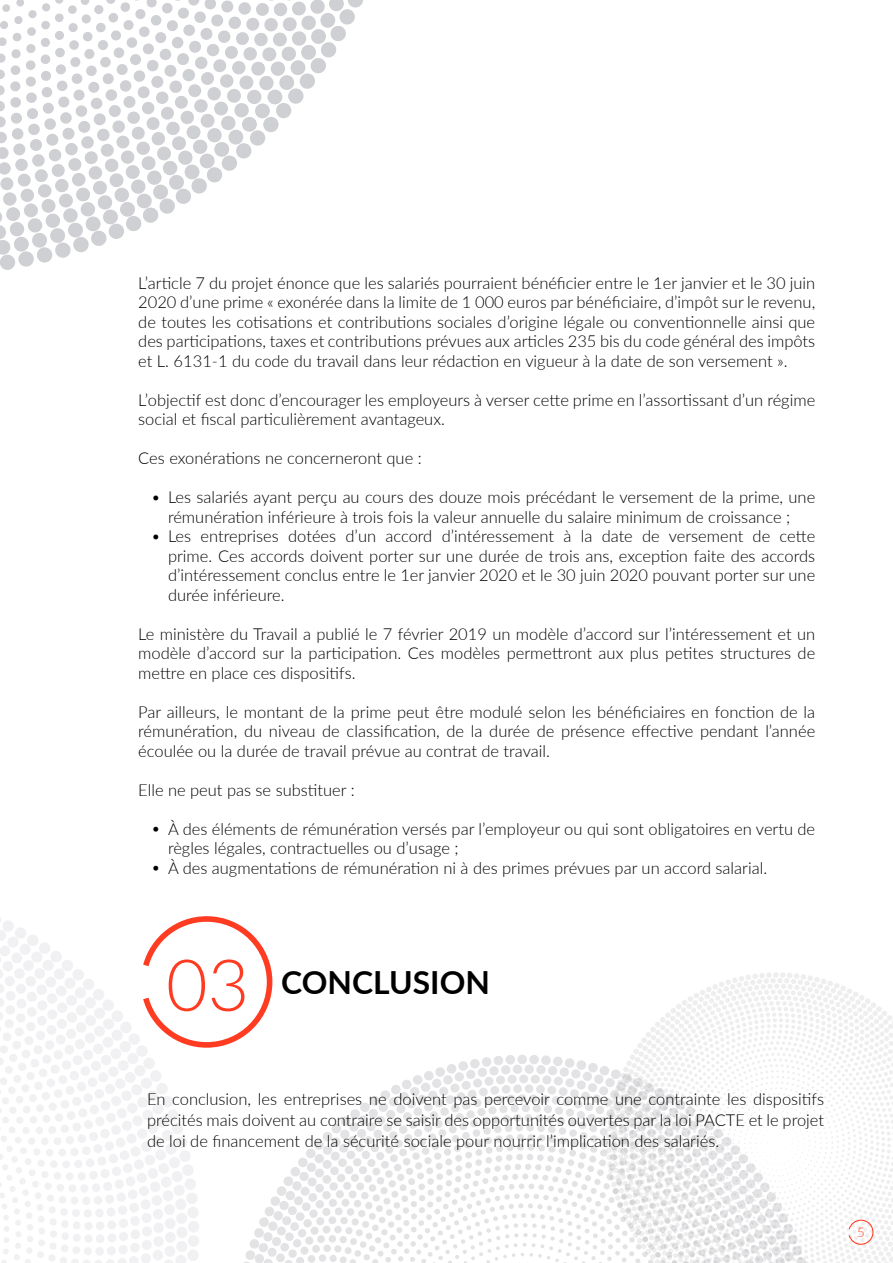
<style>
.page{position:relative;width:893px;height:1263px;background:#fff}
.page>*{position:absolute;margin:0;border:0;box-sizing:border-box;transform-origin:0 0}
.t1{font:300 71.7px "Lato";color:#ff3b21}
.t2{font:700 31.8px "Lato";color:#000}
.t3{font:300 16.5px/19.5px "Lato";color:#000;text-align:justify}
.t4{font:300 13.2px "Lato";color:#ff3b21}
</style>
<div class="page">
<svg style="left:0;top:918px;width:199px;height:345px"></svg>
<svg style="left:244px;top:1132px;width:85px;height:131px"></svg>
<svg style="left:642px;top:972px;width:251px;height:291px"></svg>
<svg style="left:0;top:0;width:363px;height:270px"></svg>
<svg style="left:329px;top:1041px;width:550px;height:222px"></svg>
<svg style="left:139px;top:916px;width:134px;height:134px"></svg>
<p class="t3" style="left:138px;top:272px;width:678px">L’article 7 du projet énonce que les salariés pourraient bénéficier entre le 1er janvier et le 30 juin 2020 d’une prime « exonérée dans la limite de 1 000 euros par bénéficiaire, d’impôt sur le revenu, de toutes les cotisations et contributions sociales d’origine légale ou conventionnelle ainsi que des participations, taxes et contributions prévues aux articles 235 bis du code général des impôts et L. 6131-1 du code du travail dans leur rédaction en vigueur à la date de son versement ».</p>
<p class="t3" style="left:138px;top:389px;width:678px">L’objectif est donc d’encourager les employeurs à verser cette prime en l’assortissant d’un régime social et fiscal particulièrement avantageux.</p>
<p class="t3" style="left:138px;top:448px;width:285px">Ces exonérations ne concerneront que :</p>
<p class="t3" style="left:151px;top:487px;width:666px;text-align:center">• Les salariés ayant perçu au cours des douze mois précédant le versement de la prime, une rémunération inférieure à trois fois la valeur annuelle du salaire minimum de croissance ;</p>
<p class="t3" style="left:168px;top:526px;width:649px;text-indent:-17px">• Les entreprises dotées d’un accord d’intéressement à la date de versement de cette prime. Ces accords doivent porter sur une durée de trois ans, exception faite des accords d’intéressement conclus entre le 1er janvier 2020 et le 30 juin 2020 pouvant porter sur une durée inférieure.</p>
<p class="t3" style="left:138px;top:623px;width:678px">Le ministère du Travail a publié le 7 février 2019 un modèle d’accord sur l’intéressement et un modèle d’accord sur la participation. Ces modèles permettront aux plus petites structures de mettre en place ces dispositifs.</p>
<p class="t3" style="left:138px;top:701px;width:678px">Par ailleurs, le montant de la prime peut être modulé selon les bénéficiaires en fonction de la rémunération, du niveau de classification, de la durée de présence effective pendant l’année écoulée ou la durée de travail prévue au contrat de travail.</p>
<p class="t3" style="left:138px;top:779px;width:218px">Elle ne peut pas se substituer :</p>
<p class="t3" style="left:168px;top:818px;width:649px;text-indent:-17px">• À des éléments de rémunération versés par l’employeur ou qui sont obligatoires en vertu de règles légales, contractuelles ou d’usage ;</p>
<p class="t3" style="left:151px;top:857px;width:618px">• À des augmentations de rémunération ni à des primes prévues par un accord salarial.</p>
<h1 class="t1" style="left:166px;top:935px;width:85px">03</h1>
<h2 class="t2" style="left:281px;top:959px;width:210px">CONCLUSION</h2>
<p class="t3" style="left:147px;top:1088px;width:678px;line-height:21px">En conclusion, les entreprises ne doivent pas percevoir comme une contrainte les dispositifs précités mais doivent au contraire se saisir des opportunités ouvertes par la loi PACTE et le projet de loi de financement de la sécurité sociale pour nourrir l’implication des salariés.</p>
<p class="t4" style="left:857px;top:1222px;width:9px">5</p>
</div>
